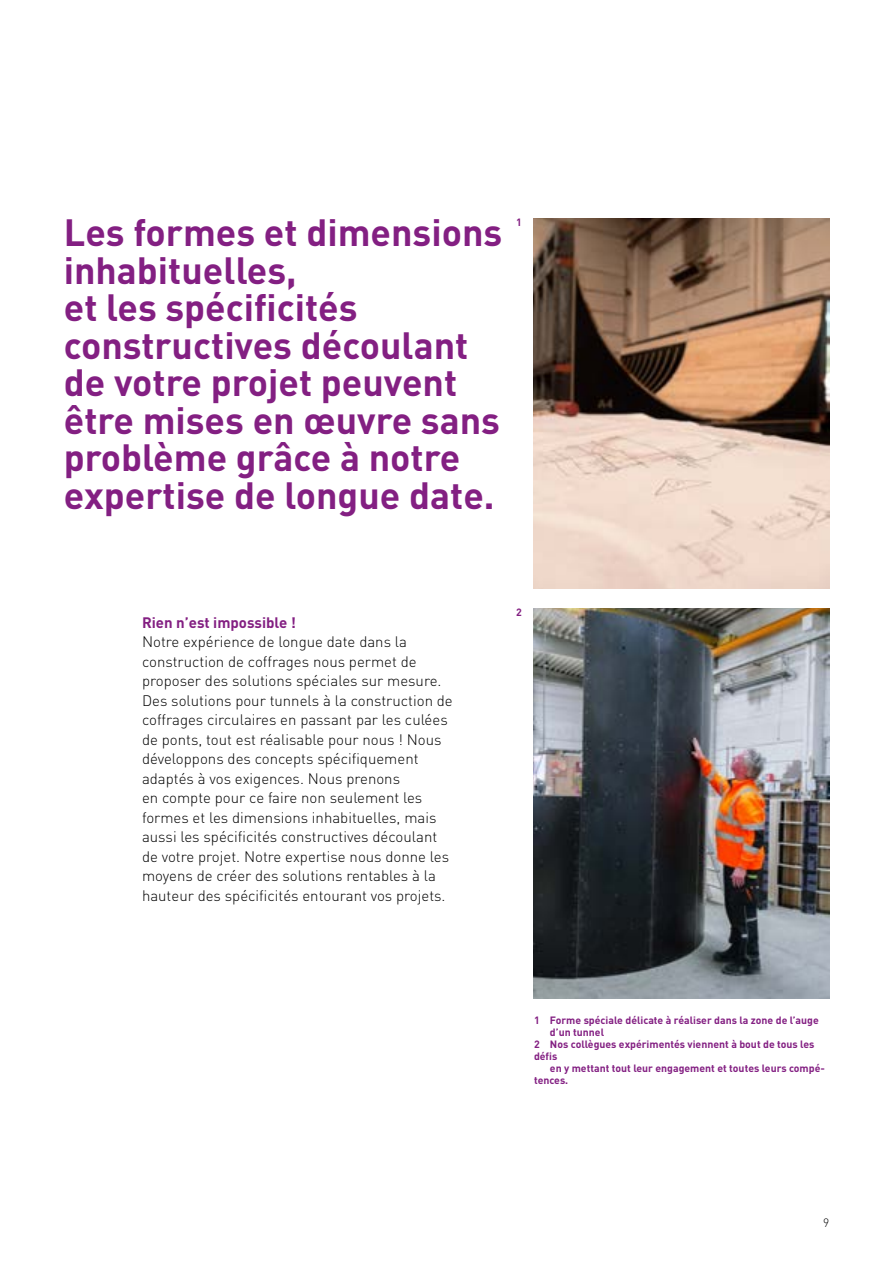
<style>
.page{position:relative;width:893px;height:1263px;background:#fff}
.page>*{position:absolute;margin:0;border:0;box-sizing:border-box;transform-origin:0 0}
.t1{font:700 37.5px/37.5px "DIN Pro";color:#831f82}
.t2{font:300 15px/19.5px "DIN Pro";color:#000}
.t3{font:700 15px "DIN Pro";color:#831f82}
.t4{font:300 12px "DIN Pro";color:#000}
.t5{font:700 10.5px "DIN Pro";color:#831f82}
</style>
<div class="page">
<img style="left:533px;top:218px;width:296px;height:371px">
<img style="left:533px;top:608px;width:296px;height:390px">
<h1 class="t1" style="left:64px;top:212px;width:440px">Les formes et dimensions inhabituelles,<br>et les spécificités constructives découlant de votre projet peuvent être mises en œuvre sans problème grâce à notre expertise de longue date.</h1>
<p class="t5" style="left:516px;top:215px;width:7px">1</p>
<p class="t3" style="left:142px;top:612px;width:155px">Rien n’est impossible !</p>
<p class="t2" style="left:142px;top:631px;width:312px">Notre expérience de longue date dans la construction de coffrages nous permet de proposer des solutions spéciales sur mesure.<br>Des solutions pour tunnels à la construction de coffrages circulaires en passant par les culées de ponts, tout est réalisable pour nous ! Nous développons des concepts spécifiquement adaptés à vos exigences. Nous prenons<br>en compte pour ce faire non seulement les formes et les dimensions inhabituelles, mais aussi les spécificités constructives découlant de votre projet. Notre expertise nous donne les moyens de créer des solutions rentables à la hauteur des spécificités entourant vos projets.</p>
<p class="t5" style="left:516px;top:605px;width:7px">2</p>
<p class="t5" style="left:534px;top:1013px;width:286px">1 Forme spéciale délicate à réaliser dans la zone de l’auge</p>
<p class="t5" style="left:550px;top:1025px;width:56px">d’un tunnel</p>
<p class="t5" style="left:534px;top:1037px;width:282px">2 Nos collègues expérimentés viennent à bout de tous les</p>
<p class="t5" style="left:534px;top:1049px;width:25px">défis</p>
<p class="t5" style="left:550px;top:1061px;width:276px">en y mettant tout leur engagement et toutes leurs compé-</p>
<p class="t5" style="left:534px;top:1073px;width:36px">tences.</p>
<p class="t4" style="left:823px;top:1215px;width:8px">9</p>
</div>
